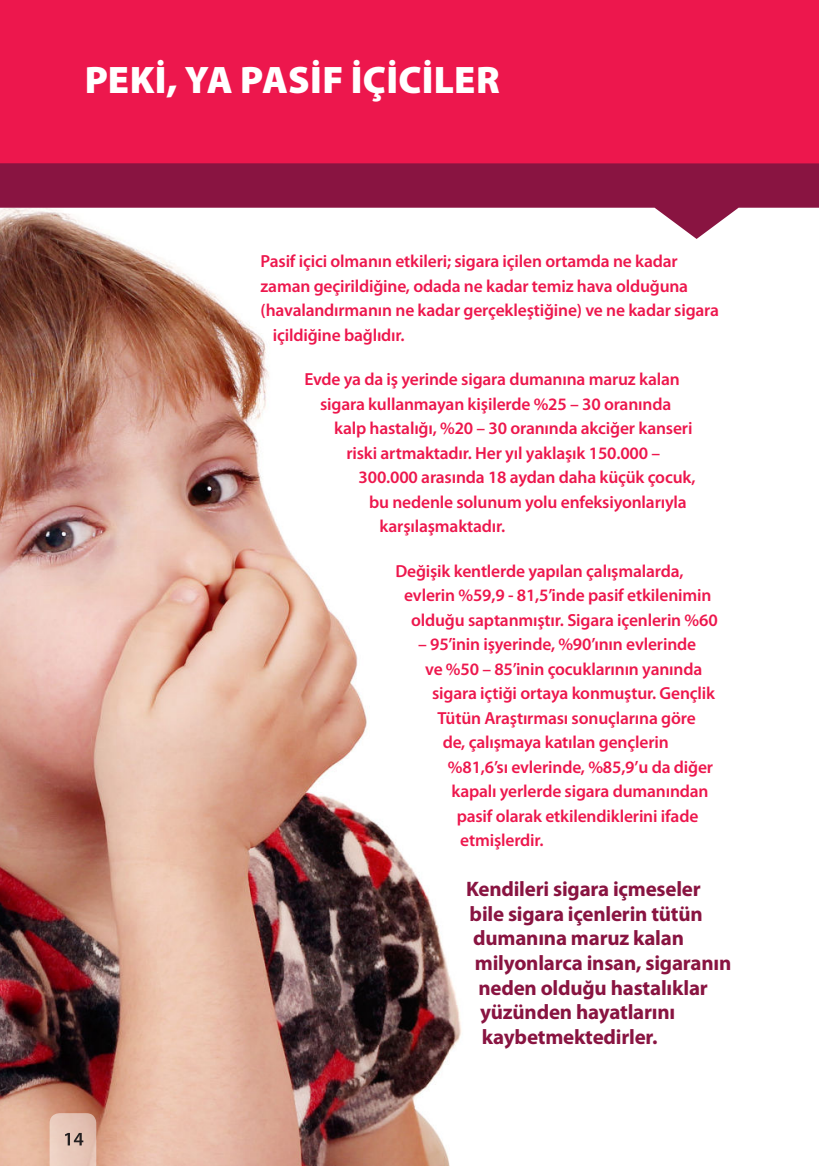
<style>
.page{position:relative;width:819px;height:1166px;background:#fff}
.page>*{position:absolute;margin:0;border:0;box-sizing:border-box;transform-origin:0 0}
.t1{font:900 38.5px "Myriad Pro";letter-spacing:.005em;color:#fff}
.t2{font:700 21px "Myriad Pro";letter-spacing:-.01em;color:#891441}
.t3{font:600 17.5px "Myriad Pro";letter-spacing:-.01em;color:#ed174d}
</style>
<div class="page">
<img style="left:0;top:239px;width:461px;height:927px">
<svg style="left:0;top:163px;width:819px;height:76px;fill:#891441"></svg>
<div style="left:0;top:0;width:819px;height:163px;background:#ed174d"></div>
<svg style="left:50px;top:1113px;width:46px;height:53px;background:#dfbfb1"></svg>
<h1 class="t1" style="left:85px;top:60px;width:416px">PEKİ, YA PASİF İÇİCİLER</h1>
<p class="t3" style="left:260px;top:253px;width:418px">Pasif içici olmanın etkileri; sigara içilen ortamda ne kadar</p>
<p class="t3" style="left:260px;top:277px;width:429px">zaman geçirildiğine, odada ne kadar temiz hava olduğuna</p>
<p class="t3" style="left:260px;top:302px;width:460px">(havalandırmanın ne kadar gerçekleştiğine) ve ne kadar sigara</p>
<p class="t3" style="left:273px;top:326px;width:133px">içildiğine bağlıdır.</p>
<p class="t3" style="left:304px;top:371px;width:377px">Evde ya da iş yerinde sigara dumanına maruz kalan</p>
<p class="t3" style="left:320px;top:395px;width:352px">sigara kullanmayan kişilerde %25 – 30 oranında</p>
<p class="t3" style="left:334px;top:420px;width:360px">kalp hastalığı, %20 – 30 oranında akciğer kanseri</p>
<p class="t3" style="left:346px;top:444px;width:315px">riski artmaktadır. Her yıl yaklaşık 150.000 –</p>
<p class="t3" style="left:358px;top:469px;width:338px">300.000 arasında 18 aydan daha küçük çocuk,</p>
<p class="t3" style="left:369px;top:493px;width:319px">bu nedenle solunum yolu enfeksiyonlarıyla</p>
<p class="t3" style="left:379px;top:518px;width:127px">karşılaşmaktadır.</p>
<p class="t3" style="left:395px;top:562px;width:290px">Değişik kentlerde yapılan çalışmalarda,</p>
<p class="t3" style="left:404px;top:586px;width:309px">evlerin %59,9 - 81,5’inde pasif etkilenimin</p>
<p class="t3" style="left:411px;top:611px;width:308px">olduğu saptanmıştır. Sigara içenlerin %60</p>
<p class="t3" style="left:418px;top:635px;width:279px">– 95’inin işyerinde, %90’ının evlerinde</p>
<p class="t3" style="left:425px;top:660px;width:279px">ve %50 – 85’inin çocuklarının yanında</p>
<p class="t3" style="left:432px;top:684px;width:284px">sigara içtiği ortaya konmuştur. Gençlik</p>
<p class="t3" style="left:437px;top:709px;width:260px">Tütün Araştırması sonuçlarına göre</p>
<p class="t3" style="left:442px;top:733px;width:227px">de, çalışmaya katılan gençlerin</p>
<p class="t3" style="left:448px;top:758px;width:267px">%81,6’sı evlerinde, %85,9’u da diğer</p>
<p class="t3" style="left:451px;top:782px;width:259px">kapalı yerlerde sigara dumanından</p>
<p class="t3" style="left:456px;top:807px;width:243px">pasif olarak etkilendiklerini ifade</p>
<p class="t3" style="left:460px;top:831px;width:85px">etmişlerdir.</p>
<p class="t2" style="left:466px;top:878px;width:236px">Kendileri sigara içmeseler</p>
<p class="t2" style="left:469px;top:903px;width:235px">bile sigara içenlerin tütün</p>
<p class="t2" style="left:473px;top:927px;width:212px">dumanına maruz kalan</p>
<p class="t2" style="left:475px;top:952px;width:258px">milyonlarca insan, sigaranın</p>
<p class="t2" style="left:478px;top:976px;width:231px">neden olduğu hastalıklar</p>
<p class="t2" style="left:480px;top:1001px;width:197px">yüzünden hayatlarını</p>
<p class="t2" style="left:482px;top:1025px;width:177px">kaybetmektedirler.</p>
</div>
